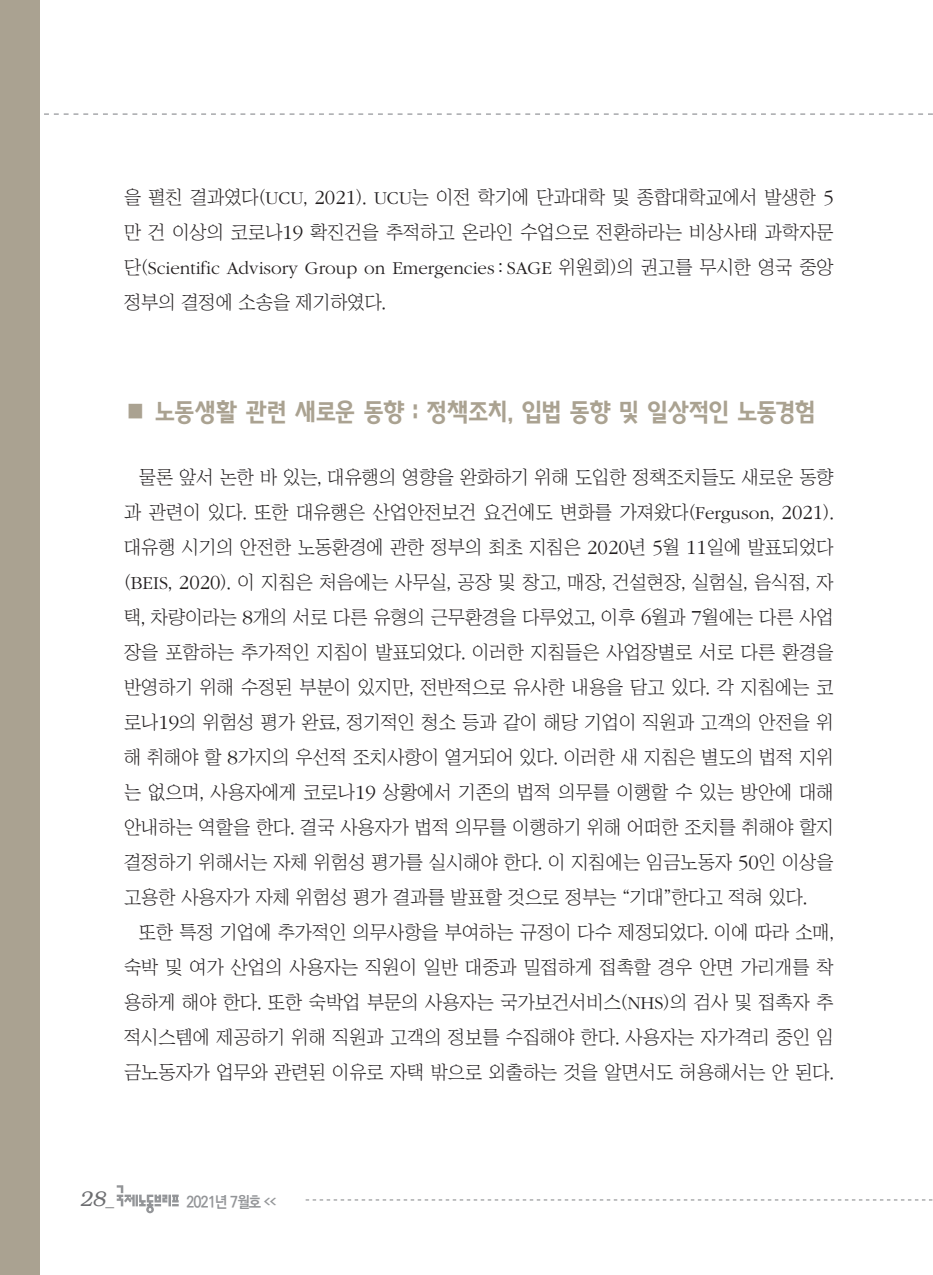
<style>
.page{position:relative;width:933px;height:1275px;background:#fff}
.page>*{position:absolute;margin:0;border:0;box-sizing:border-box;transform-origin:0 0}
.서론{font:24.5px "KBI Zfor SM Esgo H";letter-spacing:-.035em;color:#aaa291}
.t1{font:italic 300 21px "Bookman";color:#6c6d70}
.본문{font:18.9px/35px "Chosunilbo NM";color:#231f20;text-align:justify}
.t2{font:700 15.75px "Ko Pub Dotum";letter-spacing:-.055em;color:#939598;scale:.9 1}
.s1{font-family:"ITC Garamond Std";font-weight:300}
.s2{font-family:"ITC Garamond Std";font-weight:300;font-size:20.82px}
.s3{font-family:"Helvetica";font-weight:400;font-style:normal;font-size:17.5px}
.s4{font-size:7.88px}
</style>
<div class="page">
<svg style="left:44px;top:113px;width:889px;height:2px"></svg>
<div style="left:0;top:0;width:40px;height:1275px;background:#aaa291"></div>
<svg style="left:306px;top:1199px;width:626px;height:1px"></svg>
<svg style="left:117px;top:1185px;width:62px;height:28px"></svg>
<p class="본문" style="left:124px;top:179px;width:711px">을 펼친 결과였다(<span class="s1">UCU</span>, <span class="s2">2021</span>). <span class="s1">UCU</span>는 이전 학기에 단과대학 및 종합대학교에서 발생한 <span class="s2">5 </span>만 건 이상의 코로나<span class="s2">19</span> 확진건을 추적하고 온라인 수업으로 전환하라는 비상사태 과학자문 단(<span class="s1">Scientific Advisory Group on Emergencies</span> : <span class="s1">SAGE</span> 위원회)의 권고를 무시한 영국 중앙 정부의 결정에 소송을 제기하였다.</p>
<p class="서론" style="left:124px;top:397px;width:693px">■ 노동생활 관련 새로운 동향 : 정책조치, 입법 동향 및 일상적인 노동경험</p>
<p class="본문" style="left:124px;top:459px;width:711px;text-indent:15px">물론 앞서 논한 바 있는, 대유행의 영향을 완화하기 위해 도입한 정책조치들도 새로운 동향 과 관련이 있다. 또한 대유행은 산업안전보건 요건에도 변화를 가져왔다(<span class="s1">Ferguson</span>, <span class="s2">2021</span>). 대유행 시기의 안전한 노동환경에 관한 정부의 최초 지침은 <span class="s2">2020</span>년 <span class="s2">5</span>월 <span class="s2">11</span>일에 발표되었다 (<span class="s1">BEIS</span>, <span class="s2">2020</span>). 이 지침은 처음에는 사무실, 공장 및 창고, 매장, 건설현장, 실험실, 음식점, 자 택, 차량이라는 <span class="s2">8</span>개의 서로 다른 유형의 근무환경을 다루었고, 이후 <span class="s2">6</span>월과 <span class="s2">7</span>월에는 다른 사업 장을 포함하는 추가적인 지침이 발표되었다. 이러한 지침들은 사업장별로 서로 다른 환경을 반영하기 위해 수정된 부분이 있지만, 전반적으로 유사한 내용을 담고 있다. 각 지침에는 코 로나<span class="s2">19</span>의 위험성 평가 완료, 정기적인 청소 등과 같이 해당 기업이 직원과 고객의 안전을 위 해 취해야 할 <span class="s2">8</span>가지의 우선적 조치사항이 열거되어 있다. 이러한 새 지침은 별도의 법적 지위 는 없으며, 사용자에게 코로나<span class="s2">19</span> 상황에서 기존의 법적 의무를 이행할 수 있는 방안에 대해 안내하는 역할을 한다. 결국 사용자가 법적 의무를 이행하기 위해 어떠한 조치를 취해야 할지 결정하기 위해서는 자체 위험성 평가를 실시해야 한다. 이 지침에는 임금노동자 <span class="s2">50</span>인 이상을 고용한 사용자가 자체 위험성 평가 결과를 발표할 것으로 정부는 “기대”한다고 적혀 있다.</p>
<p class="본문" style="left:124px;top:914px;width:711px;text-indent:15px">또한 특정 기업에 추가적인 의무사항을 부여하는 규정이 다수 제정되었다. 이에 따라 소매, 숙박 및 여가 산업의 사용자는 직원이 일반 대중과 밀접하게 접촉할 경우 안면 가리개를 착 용하게 해야 한다. 또한 숙박업 부문의 사용자는 국가보건서비스(<span class="s1">NHS</span>)의 검사 및 접촉자 추 적시스템에 제공하기 위해 직원과 고객의 정보를 수집해야 한다. 사용자는 자가격리 중인 임 금노동자가 업무와 관련된 이유로 자택 밖으로 외출하는 것을 알면서도 허용해서는 안 된다.</p>
<p class="t1" style="left:79px;top:1187px;width:36px">28<span class="s3">_</span></p>
<p class="t2" style="left:186px;top:1194px;width:101px">2021년 7월호 <span class="s4">&lt;&lt;</span></p>
</div>
